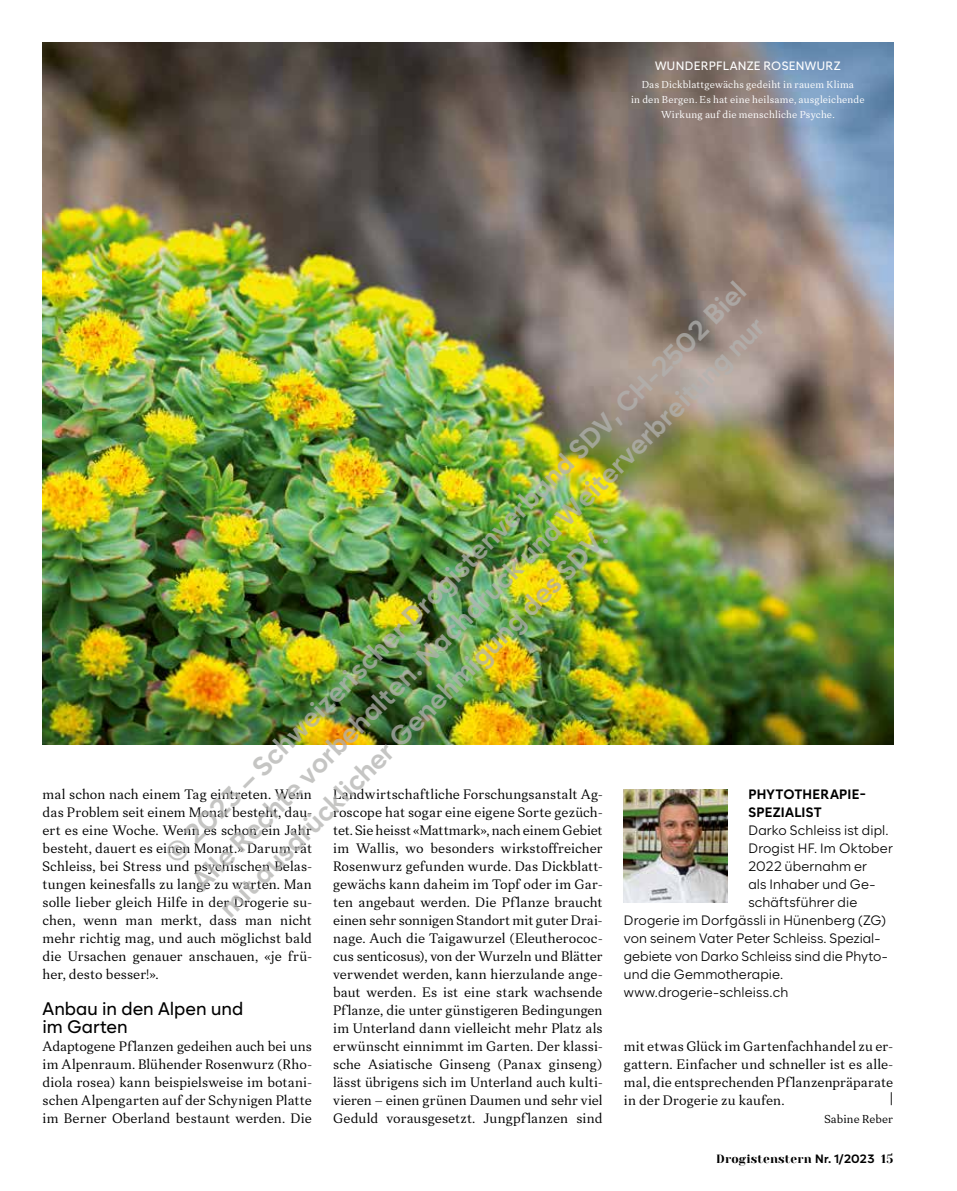
<style>
.page{position:relative;width:957px;height:1191px;background:#fff}
.page>*{position:absolute;margin:0;border:0;box-sizing:border-box;transform-origin:0 0}
.t1{font:700 27px/38.2px "Zabal";color:rgb(178 178 176/.75)}
.t2{font:500 18px/18px "Zabal";letter-spacing:.005em;color:#000}
.t3{font:14.25px/18px "Leyendo";letter-spacing:.005em;color:#000;text-align:justify}
.t4{font:13.5px "Zabal";letter-spacing:.01em;color:#000}
.t5{font:700 13.5px/18px "Zabal";letter-spacing:.02em;color:#000}
.t6{font:700 13.5px "Leyendo";color:#000}
.t7{font:12px "Yeseva One";letter-spacing:.02em;color:#000}
.t8{font:500 12px "Zabal";letter-spacing:.025em;color:#fff}
.t9{font:12px "Leyendo";letter-spacing:.01em;color:#000}
.t10{font:10.5px/15px "Leyendo";letter-spacing:.015em;color:#fff;text-align:center}
.s1{font-family:"Zabal";font-weight:700}
</style>
<div class="page">
<img style="left:624px;top:790px;width:103px;height:112px">
<img style="left:43px;top:43px;width:850px;height:701px">
<p class="t8" style="left:655px;top:58px;width:187px">WUNDERPFLANZE ROSENWURZ</p>
<p class="t10" style="left:631px;top:76px;width:235px">Das Dickblattgewächs gedeiht in rauem Klima<br>in den Bergen. Es hat eine heilsame, ausgleichende<br>Wirkung auf die menschliche Psyche.</p>
<h1 class="t1" style="left:156px;top:844px;width:810px;rotate:-45deg">© 2023 – Schweizerischer Drogistenverband SDV, CH-2502 Biel<br>Alle Rechte vorbehalten. Nachdruck und Weiterverbreitung nur mit ausdrücklicher Genehmigung des SDV.</h1>
<p class="t3" style="left:333px;top:784px;width:271px">Landwirtschaftliche Forschungsanstalt Ag&shy;roscope hat sogar eine eigene Sorte gezüch&shy;tet. Sie heisst «Mattmark», nach einem Gebiet im Wallis, wo besonders wirkstoffreicher Rosenwurz gefunden wurde. Das Dickblatt&shy;gewächs kann daheim im Topf oder im Gar&shy;ten angebaut werden. Die Pf lanze braucht einen sehr sonnigen Standort mit guter Drai&shy;nage. Auch die Taigawurzel (Eleutherococ&shy;cus senticosus), von der Wurzeln und Blätter verwendet werden, kann hierzulande ange&shy;baut werden. Es ist eine stark wachsende Pflanze, die unter günstigeren Bedingungen im Unterland dann vielleicht mehr Platz als erwünscht einnimmt im Garten. Der klassi&shy;sche Asiatische Ginseng (Panax ginseng) lässt übrigens sich im Unterland auch kulti&shy;vieren – einen grünen Daumen und sehr viel Geduld vorausgesetzt. Jungpflanzen sind</p>
<p class="t3" style="left:43px;top:784px;width:271px">mal schon nach einem Tag eintreten. Wenn das Problem seit einem Monat besteht, dau&shy;ert es eine Woche. Wenn es schon ein Jahr besteht, dauert es einen Monat.» Darum rät Schleiss, bei Stress und psychischen Belas&shy;tungen keinesfalls zu lange zu warten. Man solle lieber gleich Hilfe in der Drogerie su&shy;chen, wenn man merkt, dass man nicht mehr richtig mag, und auch möglichst bald die Ursachen genauer anschauen, «je frü&shy;her, desto besser!».</p>
<p class="t2" style="left:43px;top:999px;width:202px">Anbau in den Alpen und im Garten</p>
<p class="t3" style="left:43px;top:1036px;width:271px">Adaptogene Pflanzen gedeihen auch bei uns im Alpenraum. Blühender Rosenwurz (Rho&shy;diola rosea) kann beispielsweise im botani&shy;schen Alpengarten auf der Schynigen Platte im Berner Oberland bestaunt werden. Die</p>
<p class="t5" style="left:748px;top:785px;width:119px">PHYTOTHERAPIE-<br>SPEZIALIST</p>
<p class="t4" style="left:748px;top:822px;width:142px">Darko Schleiss ist dipl.</p>
<p class="t4" style="left:748px;top:840px;width:146px">Drogist HF. Im Oktober</p>
<p class="t4" style="left:748px;top:858px;width:120px">2022 übernahm er</p>
<p class="t4" style="left:748px;top:876px;width:125px">als Inhaber und Ge--</p>
<p class="t4" style="left:748px;top:894px;width:110px">schäftsführer die</p>
<p class="t4" style="left:624px;top:912px;width:263px">Drogerie im Dorfgässli in Hünenberg (ZG)</p>
<p class="t4" style="left:624px;top:930px;width:258px">von seinem Vater Peter Schleiss. Spezial-</p>
<p class="t4" style="left:624px;top:948px;width:264px">gebiete von Darko Schleiss sind die Phyto-</p>
<p class="t4" style="left:624px;top:966px;width:161px">und die Gemmotherapie.</p>
<p class="t4" style="left:624px;top:984px;width:166px">www.drogerie-schleiss.ch</p>
<p class="t3" style="left:624px;top:1036px;width:271px">mit etwas Glück im Gartenfachhandel zu er&shy;gattern. Einfacher und schneller ist es alle&shy;mal, die entsprechenden Pf lanzenpräparate in der Drogerie zu kaufen.</p>
<p class="t6" style="left:890px;top:1090px;width:5px">|</p>
<p class="t9" style="left:824px;top:1111px;width:70px">Sabine Reber</p>
<p class="t7" style="left:716px;top:1152px;width:178px">Drogistenstern <span class="s1">Nr. 1/2023</span> 15</p>
</div>
